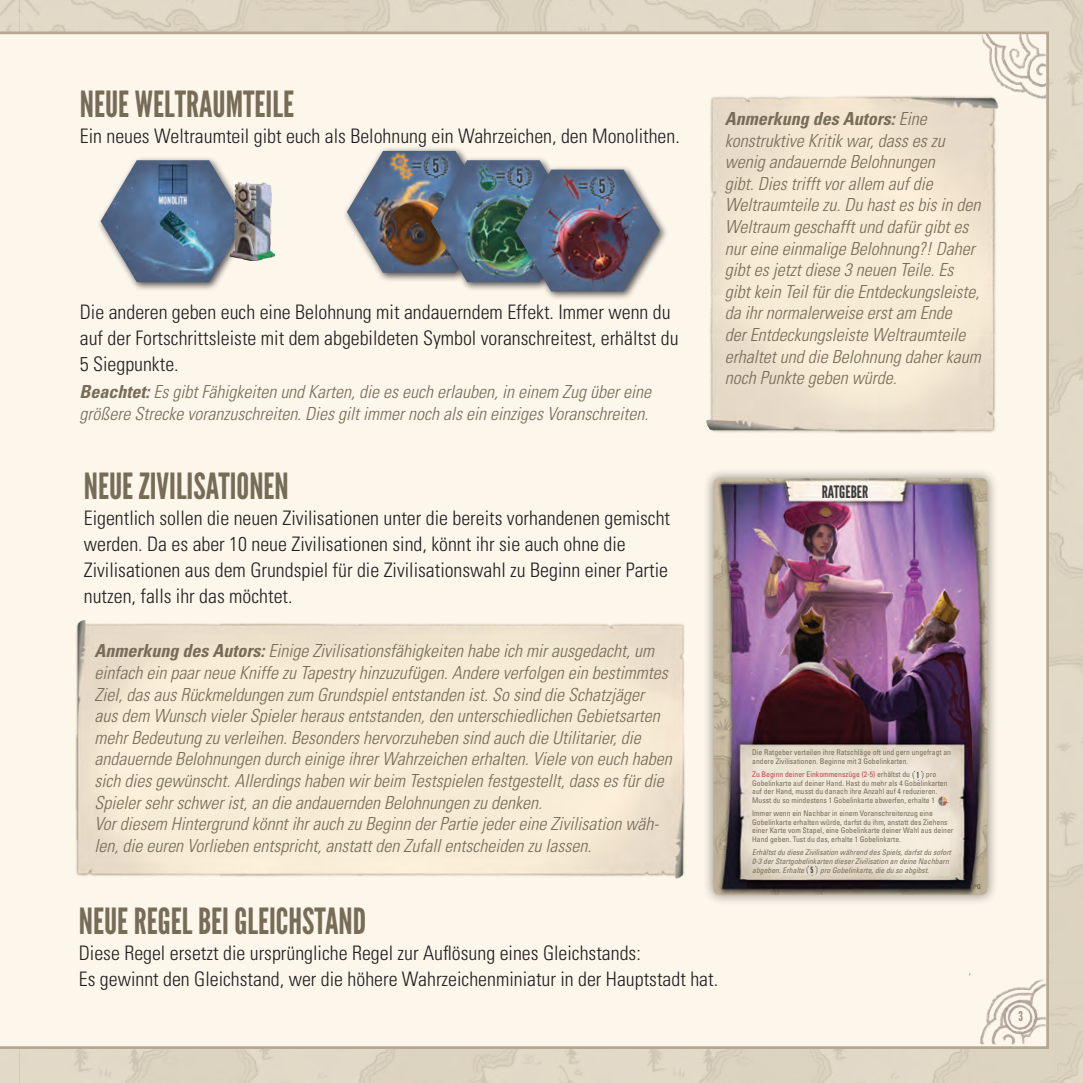
<style>
.page{position:relative;width:1083px;height:1083px;background:#fff}
.page>*{position:absolute;margin:0;border:0;box-sizing:border-box;transform-origin:0 0}
.Subhead{font:36px "League Gothic";color:#766c57}
.Univers_Cond_10{font:300 condensed 20px/26px "Univers LT Std";color:#231f20}
.t1{font:italic 300 condensed 18px/21.6px "Univers LT Std";color:#766c57}
.t2{font:17.2px "League Gothic";color:#3c3c3c}
.t3{font:13.6px "League Gothic";color:#a19278}
.t4{font:condensed 7.8px/8.6px "Univers LT Std";color:#766c57}
.t5{font:italic condensed 7.8px/8.6px "Univers LT Std";color:#766c57}
.t6{font:700 condensed 6.8px "Univers LT Std";color:#766c57}
.s1{font-weight:700}
.s2{color:#bd474c}
.s3{font-family:"League Gothic";font-stretch:normal;font-size:8.6px;color:#3c3c3c}
.s4{font-family:"League Gothic";font-style:normal;font-stretch:normal;font-size:8.6px;color:#3c3c3c}
</style>
<div class="page">
<img style="left:0;top:0;width:1083px;height:1083px">
<div style="left:0;top:32px;width:1049px;height:1017px;background:#fcf6eb"></div>
<img style="left:969px;top:961px;width:85px;height:91px">
<img style="left:963px;top:25px;width:91px;height:85px">
<img style="left:707px;top:90px;width:292px;height:212px">
<img style="left:707px;top:302px;width:292px;height:137px">
<img style="left:337px;top:621px;width:353px;height:258px">
<img style="left:72px;top:621px;width:265px;height:258px">
<div style="left:343px;top:147px;width:157px;height:135px;background:#231f20;opacity:.75"></div>
<img style="left:347px;top:151px;width:145px;height:122px">
<div style="left:427px;top:156px;width:157px;height:135px;background:#231f20;opacity:.75"></div>
<img style="left:431px;top:160px;width:145px;height:122px">
<div style="left:511px;top:165px;width:157px;height:136px;background:#231f20;opacity:.75"></div>
<img style="left:515px;top:170px;width:145px;height:121px">
<div style="left:702px;top:467px;width:296px;height:439px;background:#231f20;opacity:.5"></div>
<img style="left:713px;top:478px;width:274px;height:417px">
<svg style="left:912px;top:770px;width:11px;height:10px"></svg>
<svg style="left:938px;top:797px;width:8px;height:8px"></svg>
<svg style="left:807px;top:865px;width:10px;height:10px"></svg>
<div style="left:97px;top:156px;width:157px;height:135px;background:#231f20;opacity:.75"></div>
<img style="left:101px;top:160px;width:144px;height:122px">
<img style="left:229px;top:182px;width:46px;height:78px">
<p class="Subhead" style="left:80px;top:83px;width:216px">NEUE WELTRAUMTEILE</p>
<p class="Univers_Cond_10" style="left:80px;top:123px;width:601px">Ein neues Weltraumteil gibt euch als Belohnung ein Wahrzeichen, den Monolithen.</p>
<p class="Univers_Cond_10" style="left:80px;top:298px;width:600px">Die anderen geben euch eine Belohnung mit andauerndem Effekt. Immer wenn du auf der Fortschrittsleiste mit dem abgebildeten Symbol voranschreitest, erhältst du<br>5 Siegpunkte.</p>
<p class="t1" style="left:79px;top:381px;width:573px"><span class="s1">Beachtet:</span> Es gibt Fähigkeiten und Karten, die es euch erlauben, in einem Zug über eine größere Strecke voranzuschreiten. Dies gilt immer noch als ein einziges Voranschreiten.</p>
<p class="t1" style="left:725px;top:108px;width:257px"><span class="s1">Anmerkung des Autors:</span> Eine konstruktive Kritik war, dass es zu wenig andauernde Belohnungen<br>gibt. Dies trifft vor allem auf die Weltraumteile zu. Du hast es bis in den Weltraum geschafft und dafür gibt es nur eine einmalige Belohnung?! Daher gibt es jetzt diese 3 neuen Teile. Es gibt kein Teil für die Entdeckungsleiste, da ihr normalerweise erst am Ende<br>der Entdeckungsleiste Weltraumteile erhaltet und die Belohnung daher kaum noch Punkte geben würde.</p>
<p class="Subhead" style="left:84px;top:464px;width:206px">NEUE ZIVILISATIONEN</p>
<p class="Univers_Cond_10" style="left:84px;top:504px;width:588px">Eigentlich sollen die neuen Zivilisationen unter die bereits vorhandenen gemischt werden. Da es aber 10 neue Zivilisationen sind, könnt ihr sie auch ohne die Zivilisationen aus dem Grundspiel für die Zivilisationswahl zu Beginn einer Partie nutzen, falls ihr das möchtet.</p>
<p class="t1" style="left:94px;top:640px;width:579px"><span class="s1">Anmerkung des Autors:</span> Einige Zivilisationsfähigkeiten habe ich mir ausgedacht, um einfach ein paar neue Kniffe zu Tapestry hinzuzufügen. Andere verfolgen ein bestimmtes Ziel, das aus Rückmeldungen zum Grundspiel entstanden ist. So sind die Schatzjäger<br>aus dem Wunsch vieler Spieler heraus entstanden, den unterschiedlichen Gebietsarten mehr Bedeutung zu verleihen. Besonders hervorzuheben sind auch die Utilitarier, die andauernde Belohnungen durch einige ihrer Wahrzeichen erhalten. Viele von euch haben sich dies gewünscht. Allerdings haben wir beim Testspielen festgestellt, dass es für die Spieler sehr schwer ist, an die andauernden Belohnungen zu denken.<br>Vor diesem Hintergrund könnt ihr auch zu Beginn der Partie jeder eine Zivilisation wäh&shy;len, die euren Vorlieben entspricht, anstatt den Zufall entscheiden zu lassen.</p>
<p class="Subhead" style="left:79px;top:899px;width:289px">NEUE REGEL BEI GLEICHSTAND</p>
<p class="Univers_Cond_10" style="left:79px;top:940px;width:641px">Diese Regel ersetzt die ursprüngliche Regel zur Auflösung eines Gleichstands:<br>Es gewinnt den Gleichstand, wer die höhere Wahrzeichenminiatur in der Hauptstadt hat.</p>
<p class="t2" style="left:822px;top:481px;width:48px">RATGEBER</p>
<p class="t4" style="left:752px;top:748px;width:200px">Die Ratgeber verteilen ihre Ratschläge oft und gern ungefragt an andere Zivilisationen. Beginne mit 3 Gobelinkarten.</p>
<p class="t4" style="left:752px;top:770px;width:197px"><span class="s2">Zu Beginn deiner Einkommenszüge (2-5)</span> erhältst du <span class="s3">1</span> pro Gobelinkarte auf deiner Hand. Hast du mehr als 4 Gobelinkarten auf der Hand, musst du danach ihre Anzahl auf 4 reduzieren.<br>Musst du so mindestens 1 Gobelinkarte abwerfen, erhalte 1</p>
<p class="t4" style="left:947px;top:796px;width:3px">.</p>
<p class="t4" style="left:752px;top:809px;width:203px">Immer wenn ein Nachbar in einem Voranschreitenzug eine Gobelinkarte erhalten würde, darfst du ihm, anstatt des Ziehens einer Karte vom Stapel, eine Gobelinkarte deiner Wahl aus deiner Hand geben. Tust du das, erhalte 1 Gobelinkarte.</p>
<p class="t5" style="left:752px;top:848px;width:200px">Erhältst du diese Zivilisation während des Spiels, darfst du sofort<br>0-3 der Startgobelinkarten dieser Zivilisation an deine Nachbarn abgeben. Erhalte <span class="s4">5</span> pro Gobelinkarte, die du so abgibst.</p>
<p class="t6" style="left:973px;top:882px;width:9px">PG</p>
<p class="t3" style="left:1018px;top:1008px;width:6px">3</p>
</div>
